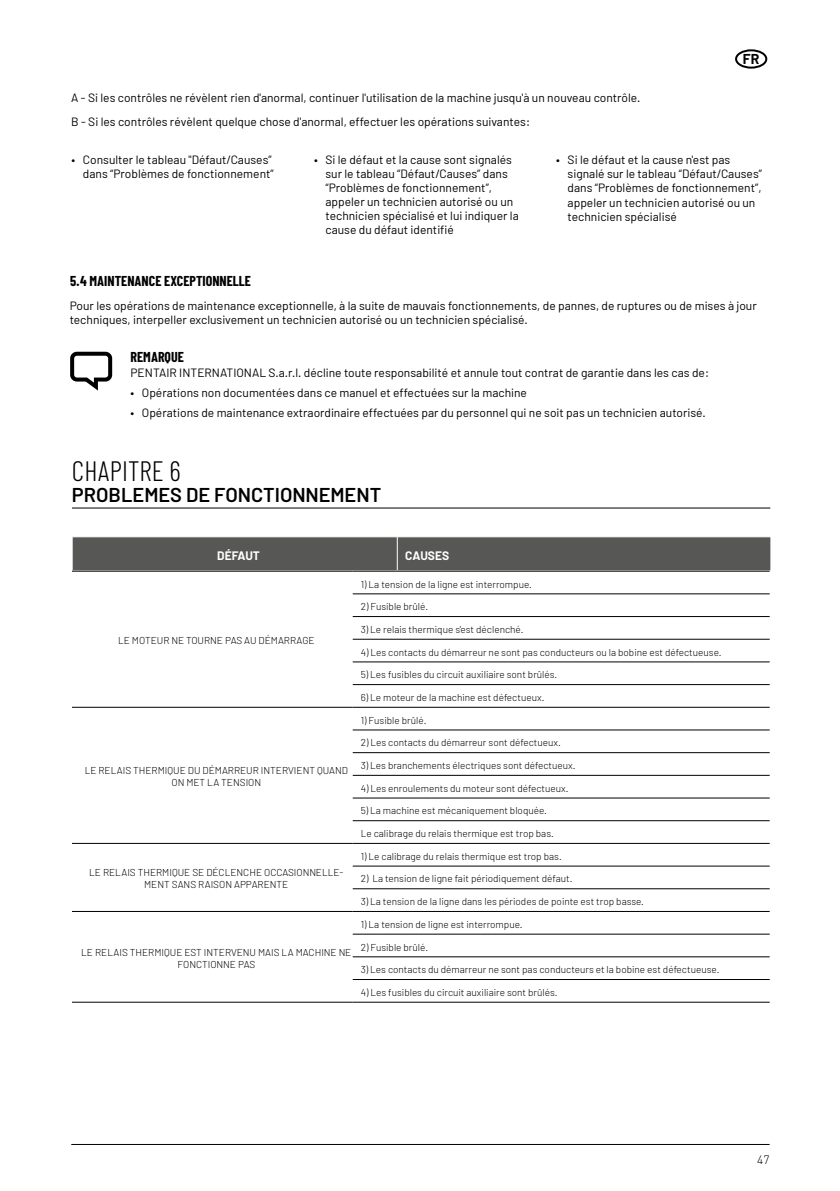
<style>
.page{position:relative;width:840px;height:1191px;background:#fff}
.page>*{position:absolute;margin:0;border:0;box-sizing:border-box;transform-origin:0 0}
.t1{font:300 28px "Barlow Condensed";color:#000}
.t2{font:600 20px "Barlow";color:#000}
.t3{font:700 14px "Barlow Condensed";color:#000}
.t4{font:700 14px "Barlow";color:#000}
.t5{font:12px/14px "Barlow";color:#000}
.t6{font:700 12px "Barlow";color:#fff}
.t7{font:300 12px "DIN Pro";color:#000}
.t8{font:300 10px/12px "Barlow";color:#000;text-align:center}
</style>
<div class="page">
<hr style="left:71px;top:1144px;width:698px;height:1px;background:#000">
<svg style="left:70px;top:351px;width:43px;height:40px"></svg>
<hr style="left:72px;top:507px;width:697px;height:1px;background:#000">
<div style="left:73px;top:537px;width:697px;height:33px;background:#575756"></div>
<hr style="left:397px;top:537px;width:1px;height:33px;background:#fff">
<svg style="left:72px;top:594px;width:697px;height:364px"></svg>
<hr style="left:72px;top:571px;width:280px;height:1px;background:#000">
<hr style="left:352px;top:571px;width:417px;height:1px;background:#000">
<hr style="left:352px;top:593px;width:417px;height:1px;background:#000">
<hr style="left:352px;top:616px;width:417px;height:1px;background:#000">
<hr style="left:352px;top:639px;width:417px;height:1px;background:#000">
<hr style="left:352px;top:661px;width:417px;height:1px;background:#000">
<hr style="left:352px;top:684px;width:417px;height:1px;background:#000">
<hr style="left:72px;top:707px;width:280px;height:1px;background:#000">
<hr style="left:352px;top:707px;width:417px;height:1px;background:#000">
<hr style="left:352px;top:729px;width:417px;height:1px;background:#000">
<hr style="left:352px;top:752px;width:417px;height:1px;background:#000">
<hr style="left:352px;top:775px;width:417px;height:1px;background:#000">
<hr style="left:352px;top:797px;width:417px;height:1px;background:#000">
<hr style="left:352px;top:820px;width:417px;height:1px;background:#000">
<hr style="left:72px;top:843px;width:280px;height:1px;background:#000">
<hr style="left:352px;top:843px;width:417px;height:1px;background:#000">
<hr style="left:352px;top:865px;width:417px;height:1px;background:#000">
<hr style="left:352px;top:888px;width:417px;height:1px;background:#000">
<hr style="left:72px;top:911px;width:280px;height:1px;background:#000">
<hr style="left:352px;top:911px;width:417px;height:1px;background:#000">
<hr style="left:352px;top:933px;width:417px;height:1px;background:#000">
<hr style="left:352px;top:956px;width:417px;height:1px;background:#000">
<hr style="left:352px;top:979px;width:417px;height:1px;background:#000">
<hr style="left:72px;top:1001px;width:280px;height:1px;background:#000">
<hr style="left:352px;top:1001px;width:417px;height:1px;background:#000">
<div style="left:734px;top:49px;width:32px;height:20px;border:2px solid #000;border-radius:50%"></div>
<p class="t4" style="left:742px;top:51px;width:18px">FR</p>
<p class="t5" style="left:71px;top:86px;width:570px;line-height:24px">A - Si les contrôles ne révèlent rien d'anormal, continuer l'utilisation de la machine jusqu'à un nouveau contrôle.<br>B - Si les contrôles révèlent quelque chose d'anormal, effectuer les opérations suivantes:</p>
<p class="t5" style="left:72px;top:153px;width:203px;text-align:right">• Consulter le tableau "Défaut/Causes” dans “Problèmes de fonctionnement”</p>
<p class="t5" style="left:325px;top:153px;width:195px;text-indent:-11px">• Si le défaut et la cause sont signalés sur le tableau “Défaut/Causes” dans “Problèmes de fonctionnement”, appeler un technicien autorisé ou un technicien spécialisé et lui indiquer la cause du défaut identifié</p>
<p class="t5" style="left:567px;top:153px;width:196px;text-indent:-11px">• Si le défaut et la cause n'est pas signalé sur le tableau “Défaut/Causes” dans “Problèmes de fonctionnement”, appeler un technicien autorisé ou un technicien spécialisé</p>
<p class="t3" style="left:70px;top:273px;width:182px">5.4 MAINTENANCE EXCEPTIONNELLE</p>
<p class="t5" style="left:70px;top:298px;width:688px">Pour les opérations de maintenance exceptionnelle, à la suite de mauvais fonctionnements, de pannes, de ruptures ou de mises à jour techniques, interpeller exclusivement un technicien autorisé ou un technicien spécialisé.</p>
<p class="t3" style="left:130px;top:348px;width:55px">REMARQUE</p>
<p class="t5" style="left:130px;top:365px;width:579px">PENTAIR INTERNATIONAL S.a.r.l. décline toute responsabilité et annule tout contrat de garantie dans les cas de:</p>
<p class="t5" style="left:130px;top:385px;width:398px">• Opérations non documentées dans ce manuel et effectuées sur la machine</p>
<p class="t5" style="left:130px;top:405px;width:576px">• Opérations de maintenance extraordinaire effectuées par du personnel qui ne soit pas un technicien autorisé.</p>
<h1 class="t1" style="left:72px;top:453px;width:110px">CHAPITRE 6</h1>
<h2 class="t2" style="left:72px;top:482px;width:311px">PROBLEMES DE FONCTIONNEMENT</h2>
<p class="t6" style="left:217px;top:548px;width:44px">DÉFAUT</p>
<p class="t6" style="left:405px;top:548px;width:45px">CAUSES</p>
<p class="t8" style="left:118px;top:634px;width:198px">LE MOTEUR NE TOURNE PAS AU DÉMARRAGE</p>
<p class="t8" style="left:85px;top:764px;width:265px">LE RELAIS THERMIQUE DU DÉMARREUR INTERVIENT QUAND<br>ON MET LA TENSION</p>
<p class="t8" style="left:89px;top:866px;width:255px">LE RELAIS THERMIQUE SE DÉCLENCHE OCCASIONNELLE-<br>MENT SANS RAISON APPARENTE</p>
<p class="t8" style="left:81px;top:946px;width:271px">LE RELAIS THERMIQUE EST INTERVENU MAIS LA MACHINE NE<br>FONCTIONNE PAS</p>
<p class="t8" style="left:360px;top:577px;width:172px">1) La tension de la ligne est interrompue.</p>
<p class="t8" style="left:360px;top:600px;width:69px">2) Fusible brûlé.</p>
<p class="t8" style="left:360px;top:623px;width:164px">3) Le relais thermique s'est déclenché.</p>
<p class="t8" style="left:360px;top:645px;width:362px">4) Les contacts du démarreur ne sont pas conducteurs ou la bobine est défectueuse.</p>
<p class="t8" style="left:360px;top:668px;width:198px">5) Les fusibles du circuit auxiliaire sont brûlés.</p>
<p class="t8" style="left:360px;top:691px;width:185px">6) Le moteur de la machine est défectueux.</p>
<p class="t8" style="left:360px;top:714px;width:67px">1) Fusible brûlé.</p>
<p class="t8" style="left:360px;top:736px;width:201px">2) Les contacts du démarreur sont défectueux.</p>
<p class="t8" style="left:360px;top:759px;width:216px">3) Les branchements électriques sont défectueux.</p>
<p class="t8" style="left:360px;top:782px;width:209px">4) Les enroulements du moteur sont défectueux.</p>
<p class="t8" style="left:360px;top:804px;width:188px">5) La machine est mécaniquement bloquée.</p>
<p class="t8" style="left:360px;top:827px;width:194px">Le calibrage du relais thermique est trop bas.</p>
<p class="t8" style="left:360px;top:850px;width:202px">1) Le calibrage du relais thermique est trop bas.</p>
<p class="t8" style="left:360px;top:872px;width:213px">2) La tension de ligne fait périodiquement défaut.</p>
<p class="t8" style="left:360px;top:895px;width:284px">3) La tension de la ligne dans les périodes de pointe est trop basse.</p>
<p class="t8" style="left:360px;top:918px;width:163px">1) La tension de ligne est interrompue.</p>
<p class="t8" style="left:360px;top:940px;width:69px">2) Fusible brûlé.</p>
<p class="t8" style="left:360px;top:963px;width:360px">3) Les contacts du démarreur ne sont pas conducteurs et la bobine est défectueuse.</p>
<p class="t8" style="left:360px;top:986px;width:198px">4) Les fusibles du circuit auxiliaire sont brûlés.</p>
<p class="t7" style="left:756px;top:1150px;width:14px">47</p>
</div>
